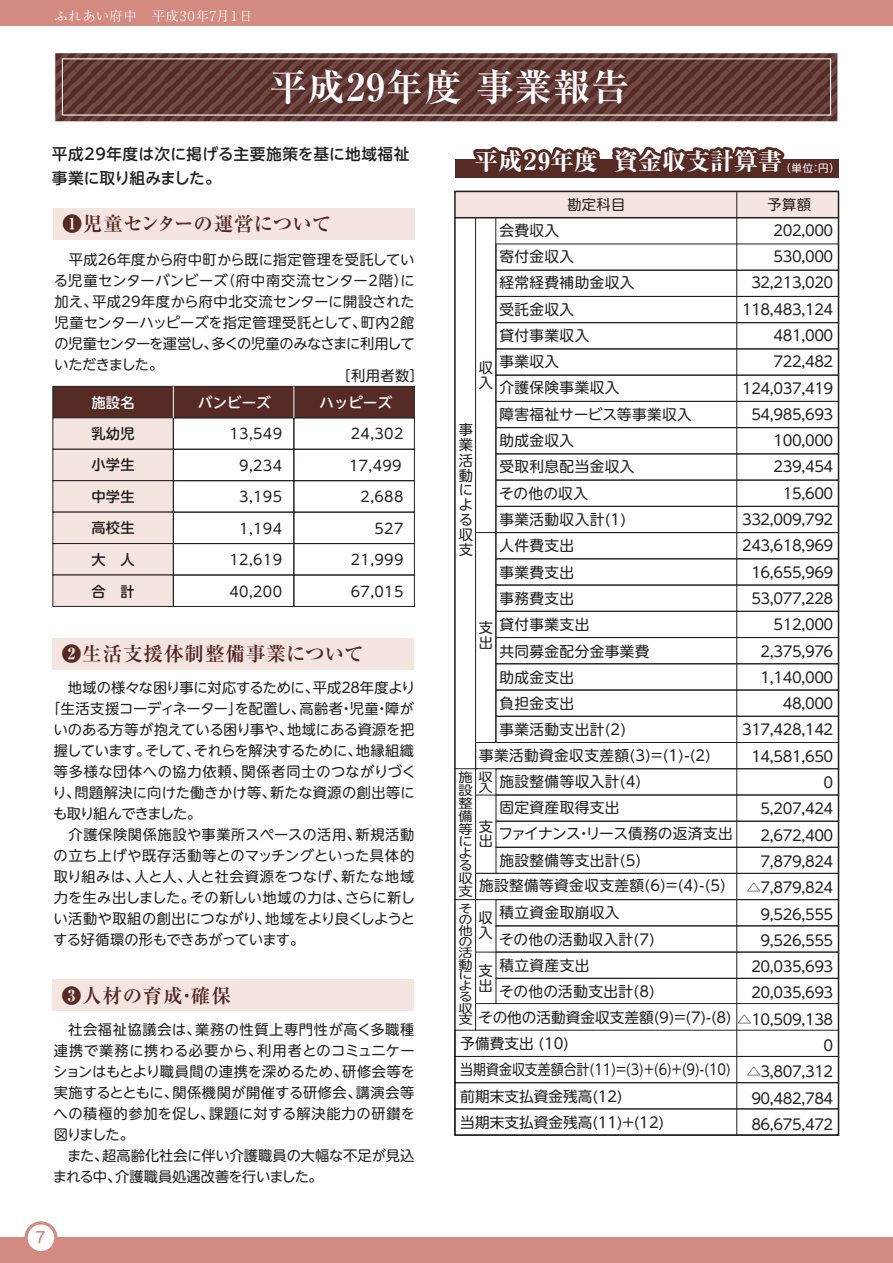
<style>
.page{position:relative;width:893px;height:1263px;background:#fff}
.page>*{position:absolute;margin:0;border:0;box-sizing:border-box;transform-origin:0 0}
.t1{font:700 37.5px "Ryumin Pro";letter-spacing:.025em;color:#fff}
.t2{font:800 24px "Ryumin Pr 5";color:#fff}
.t3{font:700 19.5px "Ryumin Pr 5";letter-spacing:.05em;color:#562a25}
.t4{font:700 19.5px "Ryumin Pr 5";letter-spacing:.005em;color:#562a25}
.t5{font:500 15.75px/24px "UD Shin M Go Pr 6";letter-spacing:.01em;color:#231f20}
.t6{font:15px "Gothic MB101 Pr 5";color:#cb736b}
.t7{font:14.7px/26.2px "UD Shin M Go Pr 6";letter-spacing:-.025em;color:#231f20;text-align:right}
.t8{font:14.7px/26.2px "UD Shin M Go Pr 6";letter-spacing:.025em;color:#231f20}
.t9{font:14.7px/26.2px "UD Shin M Go Pr 6";color:#231f20;text-align:right}
.t10{font:14.25px/21px "UD Shin M Go Pr 6";letter-spacing:.005em;color:#231f20}
.t11{font:14.25px "UD Shin M Go Pr 6";letter-spacing:-.03em;color:#231f20}
.t12{font:14.25px "UD Shin M Go Pr 6";letter-spacing:-.015em;color:#231f20}
.t13{font:14.25px "UD Shin M Go Pr 6";letter-spacing:-.02em;color:#231f20}
.t14{font:14.25px "UD Shin M Go Pr 6";letter-spacing:.045em;color:#231f20}
.t15{font:14.25px "UD Shin M Go Pr 6";letter-spacing:.04em;color:#231f20}
.t16{font:14.25px "UD Shin M Go Pr 6";letter-spacing:.025em;color:#231f20}
.t17{font:500 14.25px "UD Shin M Go Pr 6";letter-spacing:.025em;color:#231f20}
.t18{font:500 14.25px "UD Shin M Go Pr 6";letter-spacing:.025em;color:#fff}
.t19{font:14.25px "UD Shin M Go Pr 6";letter-spacing:-.065em;color:#231f20}
.t20{font:300 13.5px "Ryumin Pr 5";letter-spacing:.025em;color:#fff}
.t21{font:12.9px/12.6px "UD Shin M Go Pr 6";color:#231f20;text-align:justify;scale:1.11 1}
.t22{font:11.85px/11.1px "UD Shin M Go Pr 6";color:#231f20;text-align:justify;scale:1.2 1}
.t23{font:11.4px/10.8px "UD Shin M Go Pr 6";color:#231f20;scale:1.25 1}
.t24{font:10.5px "UD Shin M Go Pr 6";color:#fff}
</style>
<div class="page">
<div style="left:455px;top:159px;width:383px;height:18px;background:#562a25"></div>
<svg style="left:55px;top:53px;width:782px;height:68px;background:#663f3a"></svg>
<div style="left:53px;top:208px;width:361px;height:31px;background:#f5e5e0"></div>
<div style="left:52px;top:638px;width:362px;height:31px;background:#f5e5e0"></div>
<svg style="left:465px;top:114px;width:323px;height:64px"></svg>
<svg style="left:454px;top:190px;width:386px;height:946px"></svg>
<hr style="left:475px;top:218px;width:1px;height:812px;background:#231f20">
<hr style="left:495px;top:218px;width:1px;height:524px;background:#231f20">
<svg style="left:455px;top:899px;width:23px;height:1px"></svg>
<svg style="left:455px;top:768px;width:23px;height:1px"></svg>
<div style="left:52px;top:979px;width:362px;height:32px;background:#f5e5e0"></div>
<div style="left:53px;top:386px;width:120px;height:32px;background:#562a25;border:1px solid #231f20"></div>
<div style="left:173px;top:386px;width:121px;height:32px;background:#562a25;border:1px solid #231f20"></div>
<div style="left:294px;top:386px;width:120px;height:32px;background:#562a25;border:1px solid #231f20"></div>
<div style="left:53px;top:418px;width:120px;height:31px;background:#f5e5e0"></div>
<div style="left:53px;top:449px;width:120px;height:32px;background:#f5e5e0;border:1px solid #231f20"></div>
<div style="left:173px;top:449px;width:121px;height:32px;border:1px solid #231f20"></div>
<div style="left:294px;top:449px;width:120px;height:32px;border:1px solid #231f20"></div>
<div style="left:53px;top:480px;width:120px;height:32px;background:#f5e5e0;border:1px solid #231f20"></div>
<div style="left:173px;top:480px;width:121px;height:32px;border:1px solid #231f20"></div>
<div style="left:294px;top:480px;width:120px;height:32px;border:1px solid #231f20"></div>
<div style="left:53px;top:512px;width:120px;height:32px;background:#f5e5e0"></div>
<div style="left:173px;top:512px;width:121px;height:32px;border:1px solid #231f20"></div>
<div style="left:294px;top:512px;width:120px;height:32px;border:1px solid #231f20"></div>
<div style="left:53px;top:543px;width:120px;height:32px;background:#f5e5e0;border:1px solid #231f20"></div>
<div style="left:173px;top:543px;width:121px;height:32px;border:1px solid #231f20"></div>
<div style="left:294px;top:543px;width:120px;height:32px;border:1px solid #231f20"></div>
<div style="left:53px;top:575px;width:120px;height:32px;background:#f5e5e0;border:1px solid #231f20"></div>
<div style="left:173px;top:575px;width:121px;height:32px;border:1px solid #231f20"></div>
<div style="left:294px;top:575px;width:120px;height:32px;border:1px solid #231f20"></div>
<hr style="left:173px;top:386px;width:1px;height:32px;background:#fff">
<hr style="left:294px;top:386px;width:1px;height:32px;background:#fff">
<div style="left:0;top:1238px;width:893px;height:25px;background:#d38b81"></div>
<div style="left:0;top:0;width:893px;height:26px;background:#d38b81"></div>
<div style="left:26px;top:1223px;width:30px;height:30px;background:#fff;border-radius:50%"></div>
<div style="left:24px;top:1221px;width:33px;height:33px;border:3px solid #d38b81;border-radius:50%"></div>
<p class="t20" style="left:54px;top:6px;width:200px">ふれあい府中　平成30年7月１日</p>
<h1 class="t1" style="left:269px;top:57px;width:361px">平成29年度 事業報告</h1>
<p class="t5" style="left:52px;top:141px;width:359px">平成29年度は次に掲げる主要施策を基に地域福祉事業に取り組みました。</p>
<h3 class="t4" style="left:62px;top:208px;width:270px">❶児童センターの運営について</h3>
<p class="t10" style="left:54px;top:248px;width:362px;text-align:justify;text-indent:15px">平成２６年度から府中町から既に指定管理を受託している児童センターバンビーズ（府中南交流センター2階）に加え、平成２９年度から府中北交流センターに開設された児童センターハッピーズを指定管理受託として、町内２館の児童センターを運営し、多くの児童のみなさまに利用していただきました。</p>
<p class="t10" style="left:336px;top:365px;width:89px">［利用者数］</p>
<p class="t18" style="left:91px;top:390px;width:45px">施設名</p>
<p class="t17" style="left:91px;top:421px;width:45px">乳幼児</p>
<p class="t17" style="left:91px;top:453px;width:45px">小学生</p>
<p class="t17" style="left:91px;top:485px;width:45px">中学生</p>
<p class="t17" style="left:91px;top:516px;width:45px">高校生</p>
<p class="t17" style="left:91px;top:548px;width:45px">大　人</p>
<p class="t17" style="left:91px;top:579px;width:45px">合　計</p>
<p class="t18" style="left:198px;top:390px;width:74px">バンビーズ</p>
<p class="t18" style="left:319px;top:390px;width:74px">ハッピーズ</p>
<p class="t10" style="left:230px;top:422px;width:54px">13,549</p>
<p class="t10" style="left:239px;top:454px;width:44px">9,234</p>
<p class="t10" style="left:239px;top:485px;width:44px">3,195</p>
<p class="t10" style="left:239px;top:517px;width:44px">1,194</p>
<p class="t10" style="left:230px;top:548px;width:54px">12,619</p>
<p class="t10" style="left:230px;top:580px;width:54px">40,200</p>
<p class="t10" style="left:351px;top:422px;width:54px">24,302</p>
<p class="t10" style="left:349px;top:454px;width:54px">17,499</p>
<p class="t10" style="left:361px;top:485px;width:44px">2,688</p>
<p class="t10" style="left:374px;top:517px;width:30px">527</p>
<p class="t10" style="left:351px;top:548px;width:54px">21,999</p>
<p class="t10" style="left:351px;top:580px;width:54px">67,015</p>
<h3 class="t3" style="left:62px;top:638px;width:303px">❷生活支援体制整備事業について</h3>
<p class="t12" style="left:68px;top:676px;width:349px">地域の様々な困り事に対応するために、平成２８年度より</p>
<p class="t10" style="left:46px;top:697px;width:370px">「生活支援コーディネーター」を配置し、高齢者・児童・障が</p>
<p class="t13" style="left:53px;top:718px;width:362px">いのある方等が抱えている困り事や、地域にある資源を把</p>
<p class="t11" style="left:54px;top:739px;width:362px">握しています。そして、それらを解決するために、地縁組織</p>
<p class="t14" style="left:54px;top:760px;width:364px">等多様な団体への協力依頼、関係者同士のつながりづく</p>
<p class="t10" style="left:53px;top:781px;width:364px">り、問題解決に向けた働きかけ等、新たな資源の創出等に</p>
<p class="t19" style="left:53px;top:802px;width:150px">も取り組んできました。</p>
<p class="t15" style="left:54px;top:823px;width:362px">　介護保険関係施設や事業所スペースの活用、新規活動</p>
<p class="t16" style="left:54px;top:844px;width:362px">の立ち上げや既存活動等とのマッチングといった具体的</p>
<p class="t10" style="left:54px;top:865px;width:362px">取り組みは、人と人、人と社会資源をつなげ、新たな地域</p>
<p class="t10" style="left:54px;top:886px;width:363px">力を生み出しました。その新しい地域の力は、さらに新し</p>
<p class="t10" style="left:53px;top:907px;width:363px">い活動や取組の創出につながり、地域をより良くしようと</p>
<p class="t11" style="left:53px;top:928px;width:252px">する好循環の形もできあがっています。</p>
<h3 class="t3" style="left:62px;top:980px;width:171px">❸人材の育成・確保</h3>
<p class="t10" style="left:53px;top:1018px;width:364px;text-indent:15px">社会福祉協議会は、業務の性質上専門性が高く多職種連携で業務に携わる必要から、利用者とのコミュニケーションはもとより職員間の連携を深めるため、研修会等を実施するとともに、関係機関が開催する研修会、講演会等への積極的参加を促し、課題に対する解決能力の研鑚を図りました。<br>　また、超高齢化社会に伴い介護職員の大幅な不足が見込まれる中、介護職員処遇改善を行いました。</p>
<p class="t6" style="left:35px;top:1225px;width:12px">7</p>
<h2 class="t2" style="left:474px;top:142px;width:309px">平成２9年度 資金収支計算書</h2>
<p class="t24" style="left:781px;top:159px;width:60px">（単位：円）</p>
<p class="t10" style="left:567px;top:193px;width:59px">勘定科目</p>
<p class="t10" style="left:768px;top:193px;width:45px">予算額</p>
<p class="t8" style="left:499px;top:216px;width:194px">会費収入<br>寄付金収入<br>経常経費補助金収入<br>受託金収入<br>貸付事業収入<br>事業収入<br>介護保険事業収入<br>障害福祉サービス等事業収入助成金収入<br>受取利息配当金収入<br>その他の収入<br>事業活動収入計(1)<br>人件費支出<br>事業費支出<br>事務費支出<br>貸付事業支出<br>共同募金配分金事業費<br>助成金支出<br>負担金支出<br>事業活動支出計(2)</p>
<p class="t7" style="left:742px;top:216px;width:93px">202,000<br>530,000<br>32,213,020<br>118,483,124<br>481,000<br>722,482<br>124,037,419<br>54,985,693<br>100,000<br>239,454<br>15,600<br>332,009,792<br>243,618,969<br>16,655,969<br>53,077,228<br>512,000<br>2,375,976<br>1,140,000<br>48,000<br>317,428,142<br>14,581,650<br>0<br>5,207,424<br>2,672,400<br>7,879,824 △7,879,824<br>9,526,555<br>9,526,555<br>20,035,693<br>20,035,693</p>
<p class="t9" style="left:479px;top:1003px;width:356px;line-height:27.6px">その他の活動資金収支差額(9)=(7)-(8) △10,509,138<br>0</p>
<p class="t7" style="left:746px;top:1058px;width:89px;text-align:center">△3,807,312<br>90,482,784<br>86,675,472</p>
<p class="t10" style="left:479px;top:359px;width:15px;line-height:14.5px">収入</p>
<p class="t10" style="left:459px;top:421px;width:15px;line-height:15px;text-align:justify">事業活動による収支</p>
<p class="t10" style="left:479px;top:620px;width:15px;line-height:14.5px">支出</p>
<p class="t8" style="left:479px;top:742px;width:233px">事業活動資金収支差額(3)=(1)-(2)</p>
<p class="t23" style="left:478px;top:771px;width:13px">収入</p>
<p class="t10" style="left:479px;top:818px;width:15px;line-height:14.5px">支出</p>
<p class="t21" style="left:458px;top:770px;width:14px">施設整備等による収支</p>
<p class="t8" style="left:499px;top:767px;width:236px">施設整備等収入計(4)<br>固定資産取得支出<br>ファイナンス・リース債務の返済支出施設整備等支出計(5)</p>
<p class="t8" style="left:499px;top:899px;width:157px">積立資金取崩収入<br>その他の活動収入計(7)積立資産支出<br>その他の活動支出計(8)</p>
<p class="t9" style="left:460px;top:1029px;width:272px;text-align:left">予備費支出 (10)<br>当期資金収支差額合計(11)=(3)+(6)+(9)-(10)前期末支払資金残高(12)<br>当期末支払資金残高(11)+(12)</p>
<p class="t8" style="left:479px;top:872px;width:249px">施設整備等資金収支差額(6)=(4)-(5)</p>
<p class="t22" style="left:458px;top:902px;width:13px">その他の活動による収支</p>
<p class="t10" style="left:478px;top:910px;width:15px;line-height:14.5px">収入</p>
<p class="t10" style="left:478px;top:962px;width:15px;line-height:14.5px">支出</p>
</div>
